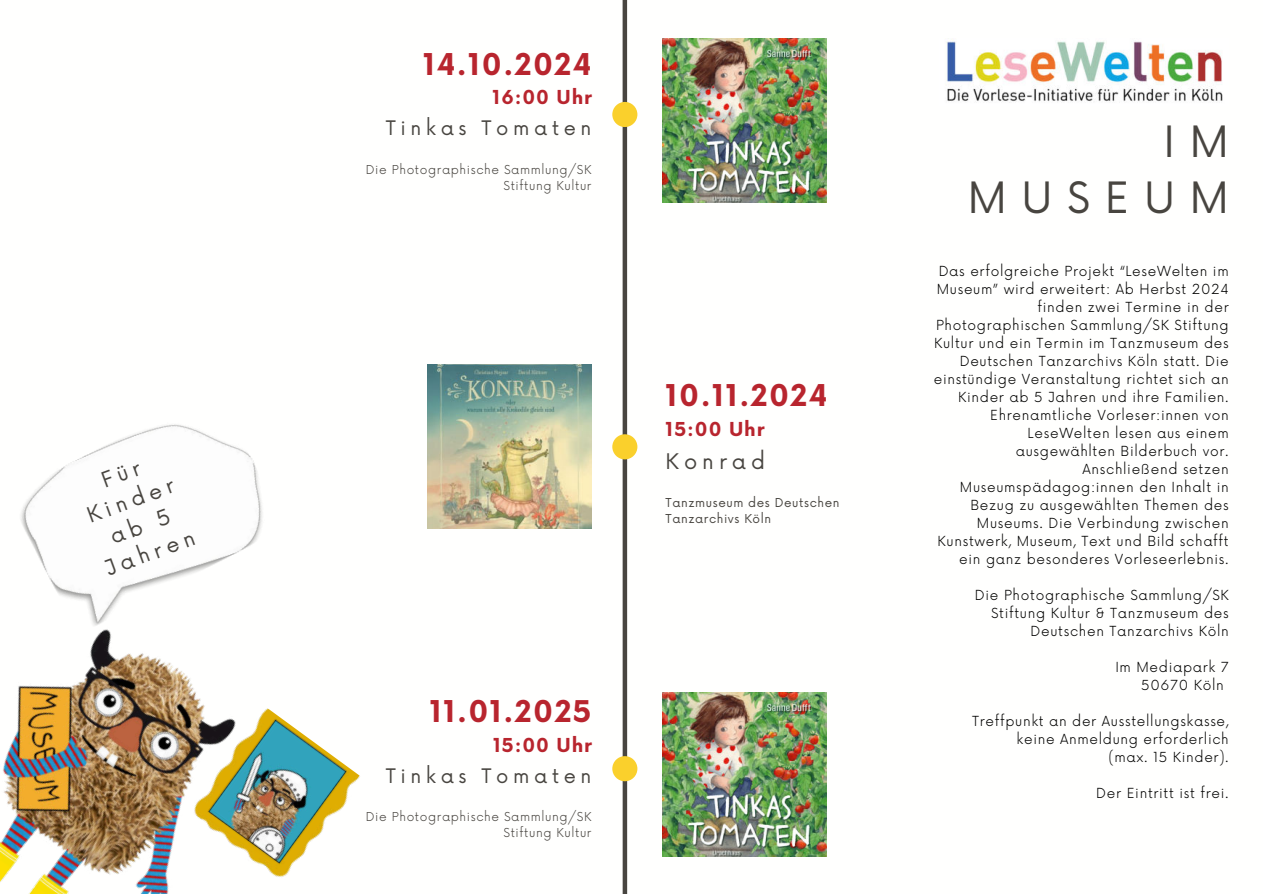
<style>
.page{position:relative;width:1263px;height:894px;background:#fff}
.page>*{position:absolute;margin:0;border:0;box-sizing:border-box;transform-origin:0 0}
.t1{font:42px/56.2px "Now";letter-spacing:.35em;color:#484540;text-align:right}
.t2{font:700 29.25px "Now";letter-spacing:.05em;color:#b8252e}
.t3{font:21px/28.2px "Now";letter-spacing:.235em;color:#484540;text-align:center}
.t4{font:19.5px "Now";letter-spacing:.235em;color:#484540}
.t5{font:700 18.75px "Now";letter-spacing:.05em;color:#b8252e}
.t6{font:300 13.5px/18px "Now";letter-spacing:.05em;color:#000;text-align:right}
.t7{font:300 12px/16px "Now";letter-spacing:.05em;color:#484540;text-align:right}
.t8{font:12px/16px "Now";letter-spacing:.05em;color:#484540}
</style>
<div class="page">
<hr style="left:623px;top:0;width:4px;height:893px;background:#484540">
<div style="left:612px;top:102px;width:25px;height:25px;background:#fad02c;border-radius:50%"></div>
<div style="left:612px;top:434px;width:25px;height:25px;background:#fad02c;border-radius:50%"></div>
<img style="left:0;top:648px;width:360px;height:245px">
<div style="left:612px;top:756px;width:25px;height:25px;background:#fad02c;border-radius:50%"></div>
<img style="left:21px;top:424px;width:242px;height:224px">
<img style="left:946px;top:39px;width:277px;height:64px">
<img style="left:663px;top:39px;width:164px;height:164px">
<img style="left:663px;top:692px;width:164px;height:164px">
<img style="left:427px;top:364px;width:164px;height:164px">
<h3 class="t3" style="left:72px;top:475px;width:95px;rotate:-20deg">Für<br>Kinder ab 5<br>Jahren</h3>
<h2 class="t2" style="left:423px;top:42px;width:170px">14.10.2024</h2>
<h3 class="t5" style="left:493px;top:83px;width:101px">16:00 Uhr</h3>
<h3 class="t4" style="left:386px;top:112px;width:207px">Tinkas Tomaten</h3>
<p class="t7" style="left:366px;top:160px;width:227px">Die Photographische Sammlung/SK<br>Stiftung Kultur</p>
<h2 class="t2" style="left:430px;top:690px;width:163px">11.01.2025</h2>
<h3 class="t5" style="left:493px;top:730px;width:100px">15:00 Uhr</h3>
<h3 class="t4" style="left:386px;top:759px;width:207px">Tinkas Tomaten</h3>
<p class="t7" style="left:366px;top:808px;width:227px">Die Photographische Sammlung/SK<br>Stiftung Kultur</p>
<h2 class="t2" style="left:666px;top:374px;width:163px">10.11.2024</h2>
<h3 class="t5" style="left:666px;top:415px;width:100px">15:00 Uhr</h3>
<h3 class="t3" style="left:666px;top:445px;width:101px">Konrad</h3>
<p class="t8" style="left:666px;top:494px;width:175px">Tanzmuseum des Deutschen<br>Tanzarchivs Köln</p>
<h1 class="t1" style="left:968px;top:111px;width:262px">I M<br>MUSEUM</h1>
<p class="t6" style="left:934px;top:261px;width:296px">Das erfolgreiche Projekt “LeseWelten im Museum” wird erweitert: Ab Herbst 2024 finden zwei Termine in der Photographischen Sammlung/SK Stiftung Kultur und ein Termin im Tanzmuseum des Deutschen Tanzarchivs Köln statt. Die einstündige Veranstaltung richtet sich an Kinder ab 5 Jahren und ihre Familien.<br>Ehrenamtliche Vorleser:innen von LeseWelten lesen aus einem ausgewählten Bilderbuch vor.<br>Anschließend setzen Museumspädagog:innen den Inhalt in Bezug zu ausgewählten Themen des Museums. Die Verbindung zwischen Kunstwerk, Museum, Text und Bild schafft ein ganz besonderes Vorleseerlebnis.</p>
<p class="t6" style="left:975px;top:584px;width:255px">Die Photographische Sammlung/SK<br>Stiftung Kultur &amp; Tanzmuseum des<br>Deutschen Tanzarchivs Köln</p>
<p class="t6" style="left:1141px;top:656px;width:89px;text-align:left;text-indent:-26px">Im Mediapark 7<br>50670 Köln</p>
<p class="t6" style="left:972px;top:710px;width:258px">Treffpunkt an der Ausstellungskasse, keine Anmeldung erforderlich<br>(max. 15 Kinder).</p>
<p class="t6" style="left:1096px;top:782px;width:134px">Der Eintritt ist frei.</p>
</div>
